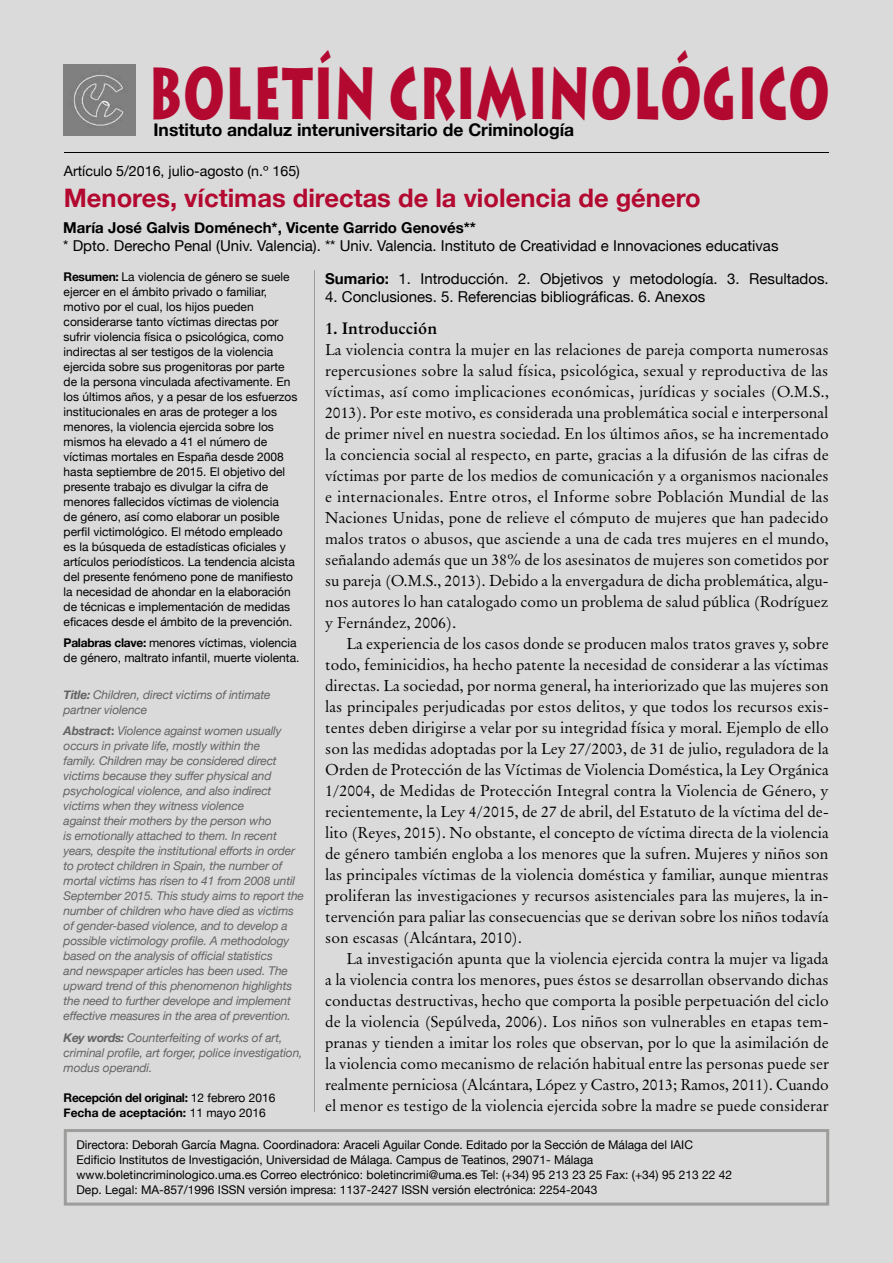
<style>
.page{position:relative;width:893px;height:1263px;background:#dadada}
.page>*{position:absolute;margin:0;border:0;box-sizing:border-box;transform-origin:0 0}
.t1{font:900 72.6px "Lithos";letter-spacing:.02em;color:#b30931;scale:.63 1}
.t2{font:700 25.5px "Helvetica Neue";color:#b30931}
.t3{font:700 17.4px "Helvetica Neue";color:#000}
.t4{font:700 16.5px "Original Garamond BT";color:#000}
.t5{font:15.75px/21px "Original Garamond BT";color:#000;text-align:justify}
.t6{font:15px "Helvetica Neue";color:#000}
.t7{font:700 15px "Helvetica Neue";color:#000}
.t8{font:14.25px "Helvetica Neue";color:#000}
.t9{font:12px/15px "Helvetica Neue";color:#000}
.t10{font:italic 12px/15px "Helvetica Neue";letter-spacing:-.015em;color:#646363}
.t11{font:700 12px/15px "Helvetica Neue";letter-spacing:-.025em;color:#000}
.s1{font-weight:700}
.s2{font-weight:700;font-style:normal}
.s3{font-weight:400}
</style>
<div class="page">
<div style="left:64px;top:1129px;width:765px;height:76px;border:3px solid #9d9d9c"></div>
<hr style="left:314px;top:270px;width:1px;height:842px;background:#9d9d9c">
<img style="left:64px;top:64px;width:71px;height:72px">
<hr style="left:64px;top:152px;width:765px;height:1px;background:#000">
<h1 class="t1" style="left:149px;top:48px;width:1082px">BOLETÍN CRIMINOLÓGICO</h1>
<p class="t3" style="left:153px;top:119px;width:422px">Instituto andaluz interuniversitario de Criminología</p>
<p class="t8" style="left:64px;top:163px;width:238px">Artículo 5/2016, julio-agosto (n.º 165)</p>
<h2 class="t2" style="left:64px;top:182px;width:638px">Menores, víctimas directas de la violencia de género</h2>
<p class="t7" style="left:63px;top:218px;width:414px">María José Galvis Doménech*, Vicente Garrido Genovés**</p>
<p class="t6" style="left:63px;top:236px;width:717px">* Dpto. Derecho Penal (Univ. Valencia). ** Univ. Valencia. Instituto de Creatividad e Innovaciones educativas</p>
<p class="t9" style="left:64px;top:269px;width:235px"><span class="s1">Resumen:</span> La violencia de género se suele ejercer en el ámbito privado o familiar, motivo por el cual, los hijos pueden considerarse tanto víctimas directas por sufrir violencia física o psicológica, como indirectas al ser testigos de la violencia ejercida sobre sus progenitoras por parte de la persona vinculada afectivamente. En los últimos años, y a pesar de los esfuerzos institucionales en aras de proteger a los menores, la violencia ejercida sobre los mismos ha elevado a 41 el número de víctimas mortales en España desde 2008 hasta septiembre de 2015. El objetivo del presente trabajo es divulgar la cifra de menores fallecidos víctimas de violencia<br>de género, así como elaborar un posible perfil victimológico. El método empleado es la búsqueda de estadísticas oficiales y artículos periodísticos. La tendencia alcista del presente fenómeno pone de manifiesto la necesidad de ahondar en la elaboración de técnicas e implementación de medidas eficaces desde el ámbito de la prevención.</p>
<p class="t9" style="left:64px;top:635px;width:237px"><span class="s1">Palabras clave:</span> menores víctimas, violencia de género, maltrato infantil, muerte violenta.</p>
<p class="t10" style="left:64px;top:687px;width:209px"><span class="s1">Title:</span> Children, direct victims of intimate partner violence</p>
<p class="t10" style="left:64px;top:723px;width:242px"><span class="s1">Abstract</span><span class="s2">:</span> Violence against women usually occurs in private life, mostly within the<br>family. Children may be considered direct victims because they suffer physical and psychological violence, and also indirect victims when they witness violence<br>against their mothers by the person who<br>is emotionally attached to them. In recent years, despite the institutional efforts in order to protect children in Spain, the number of mortal victims has risen to 41 from 2008 until September 2015. This study aims to report the number of children who have died as victims of gender-based violence, and to develop a possible victimology profile. A methodology based on the analysis of official statistics<br>and newspaper articles has been used. The upward trend of this phenomenon highlights the need to further develope and implement effective measures in the area of prevention.</p>
<p class="t10" style="left:64px;top:1029px;width:240px"><span class="s1">Key words:</span> Counterfeiting of works of art, criminal profile, art forger, police investigation, modus operandi.</p>
<p class="t11" style="left:64px;top:1089px;width:213px">Recepción del original: <span class="s3">12 febrero 2016<br></span>Fecha de aceptación: <span class="s3">11 mayo 2016</span></p>
<p class="t6" style="left:325px;top:269px;width:505px"><span class="s1">Sumario:</span> 1. Introducción. 2. Objetivos y metodología. 3. Resultados.</p>
<p class="t6" style="left:325px;top:288px;width:382px">4. Conclusiones. 5. Referencias bibliográficas. 6. Anexos</p>
<p class="t4" style="left:325px;top:318px;width:114px">1. Introducción</p>
<p class="t5" style="left:325px;top:339px;width:505px">La violencia contra la mujer en las relaciones de pareja comporta numerosas repercusiones sobre la salud física, psicológica, sexual y reproductiva de las víctimas, así como implicaciones económicas, jurídicas y sociales (O.M.S., 2013). Por este motivo, es considerada una problemática social e interpersonal de primer nivel en nuestra sociedad. En los últimos años, se ha incrementado la conciencia social al respecto, en parte, gracias a la difusión de las cifras de víctimas por parte de los medios de comunicación y a organismos nacionales e internacionales. Entre otros, el Informe sobre Población Mundial de las Naciones Unidas, pone de relieve el cómputo de mujeres que han padecido malos tratos o abusos, que asciende a una de cada tres mujeres en el mundo, señalando además que un 38% de los asesinatos de mujeres son cometidos por su pareja (O.M.S., 2013). Debido a la envergadura de dicha problemática, algu&shy;nos autores lo han catalogado como un problema de salud pública (Rodríguez y Fernández, 2006).</p>
<p class="t5" style="left:325px;top:633px;width:505px;text-indent:21px">La experiencia de los casos donde se producen malos tratos graves y, sobre todo, feminicidios, ha hecho patente la necesidad de considerar a las víctimas directas. La sociedad, por norma general, ha interiorizado que las mujeres son las principales perjudicadas por estos delitos, y que todos los recursos exis&shy;tentes deben dirigirse a velar por su integridad física y moral. Ejemplo de ello son las medidas adoptadas por la Ley 27/2003, de 31 de julio, reguladora de la Orden de Protección de las Víctimas de Violencia Doméstica, la Ley Orgánica 1/2004, de Medidas de Protección Integral contra la Violencia de Género, y recientemente, la Ley 4/2015, de 27 de abril, del Estatuto de la víctima del de&shy;lito (Reyes, 2015). No obstante, el concepto de víctima directa de la violencia de género también engloba a los menores que la sufren. Mujeres y niños son las principales víctimas de la violencia doméstica y familiar, aunque mientras proliferan las investigaciones y recursos asistenciales para las mujeres, la in&shy;tervención para paliar las consecuencias que se derivan sobre los niños todavía son escasas (Alcántara, 2010).</p>
<p class="t5" style="left:325px;top:948px;width:505px;text-indent:21px">La investigación apunta que la violencia ejercida contra la mujer va ligada a la violencia contra los menores, pues éstos se desarrollan observando dichas conductas destructivas, hecho que comporta la posible perpetuación del ciclo de la violencia (Sepúlveda, 2006). Los niños son vulnerables en etapas tem&shy;pranas y tienden a imitar los roles que observan, por lo que la asimilación de la violencia como mecanismo de relación habitual entre las personas puede ser realmente perniciosa (Alcántara, López y Castro, 2013; Ramos, 2011). Cuando el menor es testigo de la violencia ejercida sobre la madre se puede considerar</p>
<p class="t9" style="left:77px;top:1137px;width:657px">Directora: Deborah García Magna. Coordinadora: Araceli Aguilar Conde. Editado por la Sección de Málaga del IAIC Edificio Institutos de Investigación, Universidad de Málaga. Campus de Teatinos, 29071- Málaga www.boletincriminologico.uma.es Correo electrónico: boletincrimi@uma.es Tel: (+34) 95 213 23 25 Fax: (+34) 95 213 22 42<br>Dep. Legal: MA-857/1996 ISSN versión impresa: 1137-2427 ISSN versión electrónica: 2254-2043</p>
</div>
